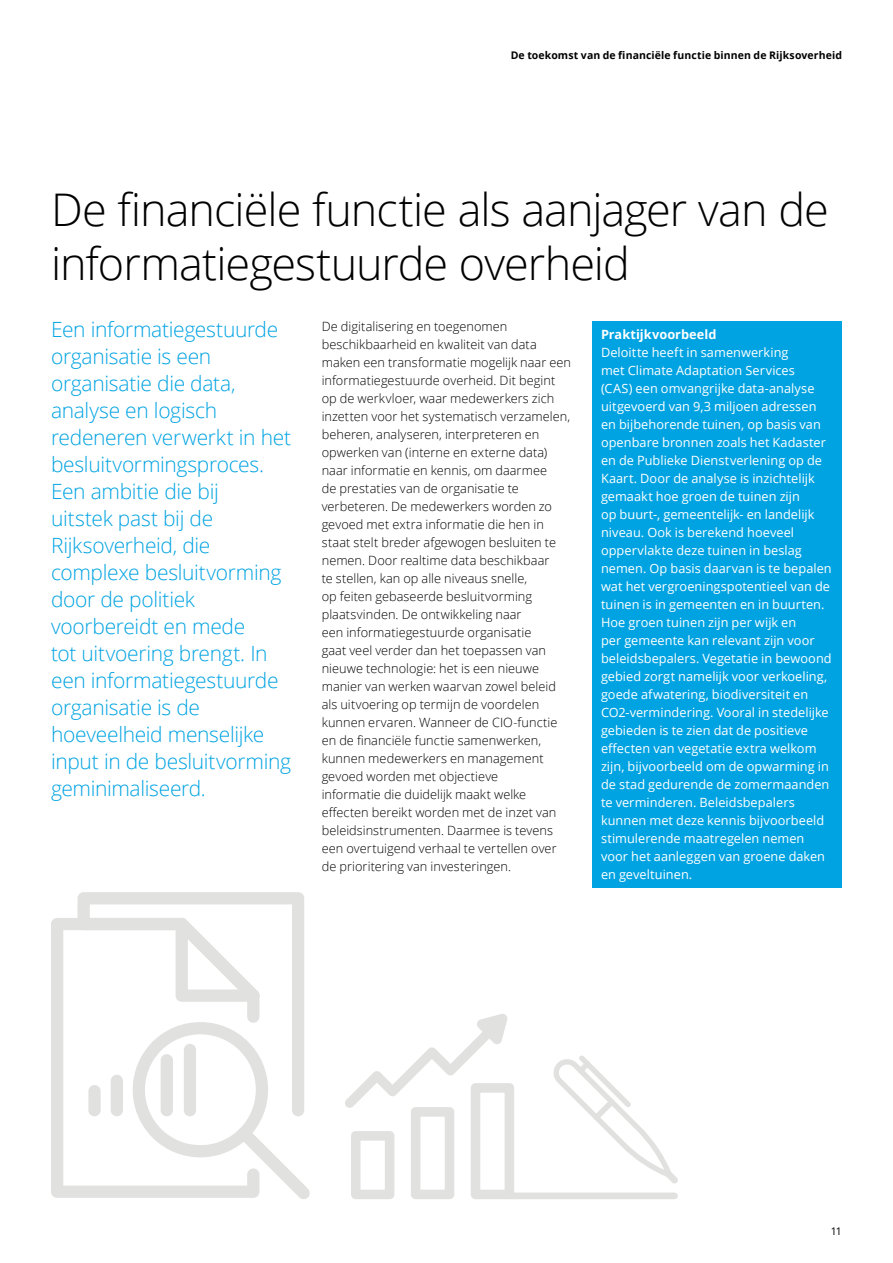
<style>
.page{position:relative;width:893px;height:1263px;background:#fff}
.page>*{position:absolute;margin:0;border:0;box-sizing:border-box;transform-origin:0 0}
.t1{font:300 45px/54px "Open Sans";letter-spacing:-.02em;color:#000}
.t2{font:300 21px/27px "Open Sans";letter-spacing:-.015em;color:#00a3e2}
.t3{font:300 12.75px/18px "Open Sans";letter-spacing:.005em;color:#000}
.t4{font:12.75px/18px "Open Sans";letter-spacing:.005em;color:#fff}
.t5{font:700 12.75px "Open Sans";color:#fff}
.t6{font:700 10.5px "Open Sans";letter-spacing:.01em;color:#000}
.t7{font:10.5px "Open Sans";color:#000}
</style>
<div class="page">
<div style="left:592px;top:321px;width:250px;height:567px;background:#00a3e2"></div>
<svg style="left:77px;top:892px;width:227px;height:123px"></svg>
<svg style="left:51px;top:918px;width:208px;height:280px"></svg>
<svg style="left:176px;top:917px;width:84px;height:85px"></svg>
<div style="left:88px;top:1085px;width:13px;height:31px;background:#e1e2e0;border-radius:6px"></div>
<div style="left:111px;top:1075px;width:12px;height:41px;background:#e1e2e0;border-radius:6px"></div>
<svg style="left:126px;top:1015px;width:184px;height:184px"></svg>
<svg style="left:345px;top:1014px;width:169px;height:185px"></svg>
<svg style="left:553px;top:1055px;width:125px;height:128px"></svg>
<div style="left:507px;top:1192px;width:171px;height:7px;background:#e1e2e0;border-radius:4px"></div>
<p class="t6" style="left:511px;top:48px;width:333px">De toekomst van de financiële functie binnen de Rijksoverheid</p>
<h1 class="t1" style="left:51px;top:181px;width:779px">De financiële functie als aanjager van de informatiegestuurde overheid</h1>
<p class="t2" style="left:51px;top:315px;width:242px">Een informatiegestuurde organisatie is een organisatie die data, analyse en logisch redeneren verwerkt in het besluitvormingsproces.<br>Een ambitie die bij<br>uitstek past bij de<br>Rijksoverheid, die complexe besluitvorming door de politiek voorbereidt en mede<br>tot uitvoering brengt. In een informatiegestuurde organisatie is de hoeveelheid menselijke input in de besluitvorming geminimaliseerd.</p>
<p class="t3" style="left:322px;top:317px;width:251px">De digitalisering en toegenomen beschikbaarheid en kwaliteit van data maken een transformatie mogelijk naar een informatiegestuurde overheid. Dit begint op de werkvloer, waar medewerkers zich inzetten voor het systematisch verzamelen, beheren, analyseren, interpreteren en opwerken van (interne en externe data) naar informatie en kennis, om daarmee<br>de prestaties van de organisatie te verbeteren. De medewerkers worden zo gevoed met extra informatie die hen in staat stelt breder afgewogen besluiten te nemen. Door realtime data beschikbaar<br>te stellen, kan op alle niveaus snelle,<br>op feiten gebaseerde besluitvorming plaatsvinden. De ontwikkeling naar<br>een informatiegestuurde organisatie<br>gaat veel verder dan het toepassen van nieuwe technologie: het is een nieuwe manier van werken waarvan zowel beleid als uitvoering op termijn de voordelen kunnen ervaren. Wanneer de CIO-functie en de financiële functie samenwerken, kunnen medewerkers en management gevoed worden met objectieve<br>informatie die duidelijk maakt welke effecten bereikt worden met de inzet van beleidsinstrumenten. Daarmee is tevens een overtuigend verhaal te vertellen over de prioritering van investeringen.</p>
<p class="t5" style="left:601px;top:326px;width:117px">Praktijkvoorbeeld</p>
<p class="t4" style="left:601px;top:343px;width:232px">Deloitte heeft in samenwerking<br>met Climate Adaptation Services<br>(CAS) een omvangrijke data-analyse uitgevoerd van 9,3 miljoen adressen en bijbehorende tuinen, op basis van openbare bronnen zoals het Kadaster en de Publieke Dienstverlening op de Kaart. Door de analyse is inzichtelijk gemaakt hoe groen de tuinen zijn<br>op buurt-, gemeentelijk- en landelijk niveau. Ook is berekend hoeveel oppervlakte deze tuinen in beslag nemen. Op basis daarvan is te bepalen wat het vergroeningspotentieel van de tuinen is in gemeenten en in buurten.<br>Hoe groen tuinen zijn per wijk en<br>per gemeente kan relevant zijn voor beleidsbepalers. Vegetatie in bewoond gebied zorgt namelijk voor verkoeling, goede afwatering, biodiversiteit en CO2-vermindering. Vooral in stedelijke gebieden is te zien dat de positieve effecten van vegetatie extra welkom zijn, bijvoorbeeld om de opwarming in de stad gedurende de zomermaanden te verminderen. Beleidsbepalers kunnen met deze kennis bijvoorbeeld stimulerende maatregelen nemen voor het aanleggen van groene daken en geveltuinen.</p>
<p class="t7" style="left:831px;top:1224px;width:13px">11</p>
</div>
